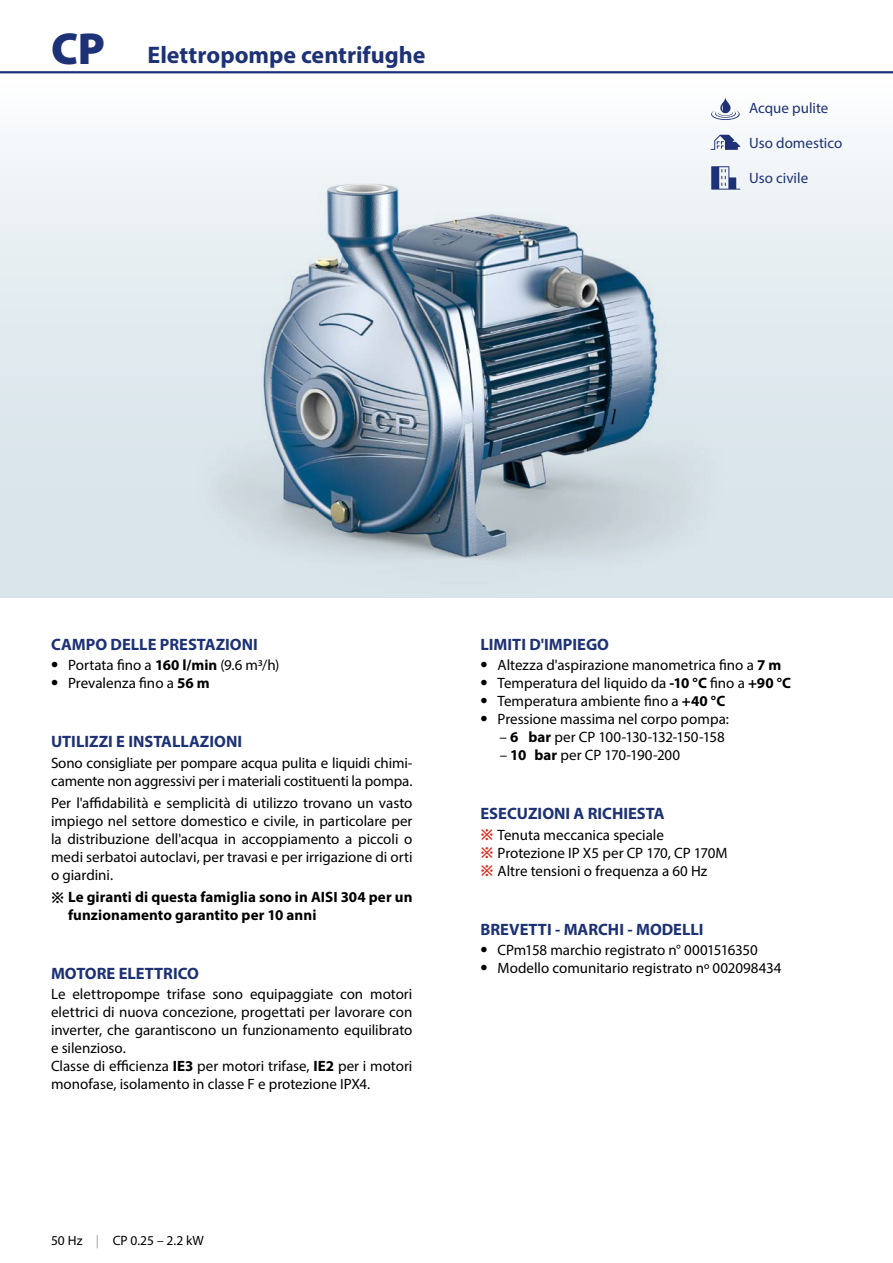
<style>
.page{position:relative;width:893px;height:1263px;background:#fff}
.page>*{position:absolute;margin:0;border:0;box-sizing:border-box;transform-origin:0 0}
.t1{font:900 45px "Myriad Pro";color:#1d3176}
.t2{font:700 24px "Myriad Pro";color:#1d3176}
.t3{font:700 16.5px "Myriad Pro";color:#1d3176}
.t4{font:15px/18px "Myriad Pro";color:#000}
.t5{font:700 15px/18px "Myriad Pro";letter-spacing:.005em;color:#000}
.t6{font:15px "Myriad Pro";color:#1d3176}
.t7{font:13.5px "Myriad Pro";color:#000}
.s1{font-weight:700;font-size:21px}
.s2{font-weight:700}
.s3{font-family:"Apple SD Gothic Neo"}
.s4{color:#9c9e9f}
.s5{font-family:"Apple SD Gothic Neo";font-weight:700;color:#e42313}
</style>
<div class="page">
<div style="left:0;top:72px;width:893px;height:525px;background:linear-gradient(to bottom,#f7fafb,#d2e0e7)"></div>
<hr style="left:0;top:71px;width:893px;height:2px;background:#1d3176">
<img style="left:123px;top:179px;width:654px;height:419px">
<img style="left:264px;top:184px;width:393px;height:373px">
<svg style="left:711px;top:98px;width:29px;height:22px"></svg>
<svg style="left:711px;top:166px;width:29px;height:24px"></svg>
<svg style="left:710px;top:135px;width:30px;height:15px"></svg>
<h1 class="t1" style="left:51px;top:18px;width:55px">CP</h1>
<h2 class="t2" style="left:147px;top:39px;width:279px">Elettropompe centrifughe</h2>
<p class="t6" style="left:749px;top:99px;width:81px">Acque pulite</p>
<p class="t6" style="left:749px;top:134px;width:94px">Uso domestico</p>
<p class="t6" style="left:749px;top:169px;width:60px">Uso civile</p>
<p class="t3" style="left:51px;top:634px;width:208px">CAMPO DELLE PRESTAZIONI</p>
<p class="t4" style="left:51px;top:656px;width:230px"><span class="s1">•</span> Portata fino a <span class="s2">160 l/min</span> (9.6 m3/h)</p>
<p class="t4" style="left:51px;top:674px;width:160px"><span class="s1">•</span> Prevalenza fino a <span class="s2">56 m</span></p>
<p class="t3" style="left:51px;top:731px;width:193px">UTILIZZI E INSTALLAZIONI</p>
<p class="t4" style="left:51px;top:753px;width:363px">Sono consigliate per pompare acqua pulita e liquidi chimi&shy;camente non aggressivi per i materiali costituenti la pompa.</p>
<p class="t4" style="left:51px;top:793px;width:363px;text-align:justify">Per l'affidabilità e semplicità di utilizzo trovano un vasto impiego nel settore domestico e civile, in particolare per la distribuzione dell'acqua in accoppiamento a piccoli o medi serbatoi autoclavi, per travasi e per irrigazione di orti o giardini.</p>
<p class="t5" style="left:68px;top:887px;width:346px;text-indent:-17px"><span class="s3">※</span> Le giranti di questa famiglia sono in AISI 304 per un funzionamento garantito per 10 anni</p>
<p class="t3" style="left:51px;top:963px;width:149px">MOTORE ELETTRICO</p>
<p class="t4" style="left:51px;top:985px;width:363px">Le elettropompe trifase sono equipaggiate con motori elettrici di nuova concezione, progettati per lavorare con inverter, che garantiscono un funzionamento equilibrato e silenzioso.<br>Classe di efficienza <span class="s2">IE3</span> per motori trifase, <span class="s2">IE2</span> per i motori monofase, isolamento in classe F e protezione IPX4.</p>
<p class="t7" style="left:51px;top:1232px;width:154px">50 Hz <span class="s4">|</span> CP 0.25 – 2.2 kW</p>
<p class="t3" style="left:480px;top:634px;width:130px">LIMITI D'IMPIEGO</p>
<p class="t4" style="left:480px;top:656px;width:302px"><span class="s1">•</span> Altezza d'aspirazione manometrica fino a <span class="s2">7 m</span></p>
<p class="t4" style="left:480px;top:674px;width:312px"><span class="s1">•</span> Temperatura del liquido da <span class="s2">-10 °C</span> fino a <span class="s2">+90 °C</span></p>
<p class="t4" style="left:480px;top:692px;width:246px"><span class="s1">•</span> Temperatura ambiente fino a <span class="s2">+40 °C</span></p>
<p class="t4" style="left:480px;top:710px;width:250px"><span class="s1">•</span> Pressione massima nel corpo pompa:</p>
<p class="t4" style="left:500px;top:728px;width:227px">– <span class="s2">6 bar</span> per CP 100-130-132-150-158</p>
<p class="t4" style="left:500px;top:746px;width:182px">– <span class="s2">10 bar</span> per CP 170-190-200</p>
<p class="t3" style="left:480px;top:803px;width:186px">ESECUZIONI A RICHIESTA</p>
<p class="t4" style="left:480px;top:825px;width:249px"><span class="s5">※</span> Tenuta meccanica speciale<br><span class="s5">※</span> Protezione IP X5 per CP 170, CP 170M <span class="s5">※</span> Altre tensioni o frequenza a 60 Hz</p>
<p class="t3" style="left:480px;top:918px;width:225px">BREVETTI - MARCHI - MODELLI</p>
<p class="t4" style="left:480px;top:940px;width:279px"><span class="s1">•</span> CPm158 marchio registrato n° 0001516350</p>
<p class="t4" style="left:480px;top:958px;width:303px"><span class="s1">•</span> Modello comunitario registrato nº 002098434</p>
</div>
